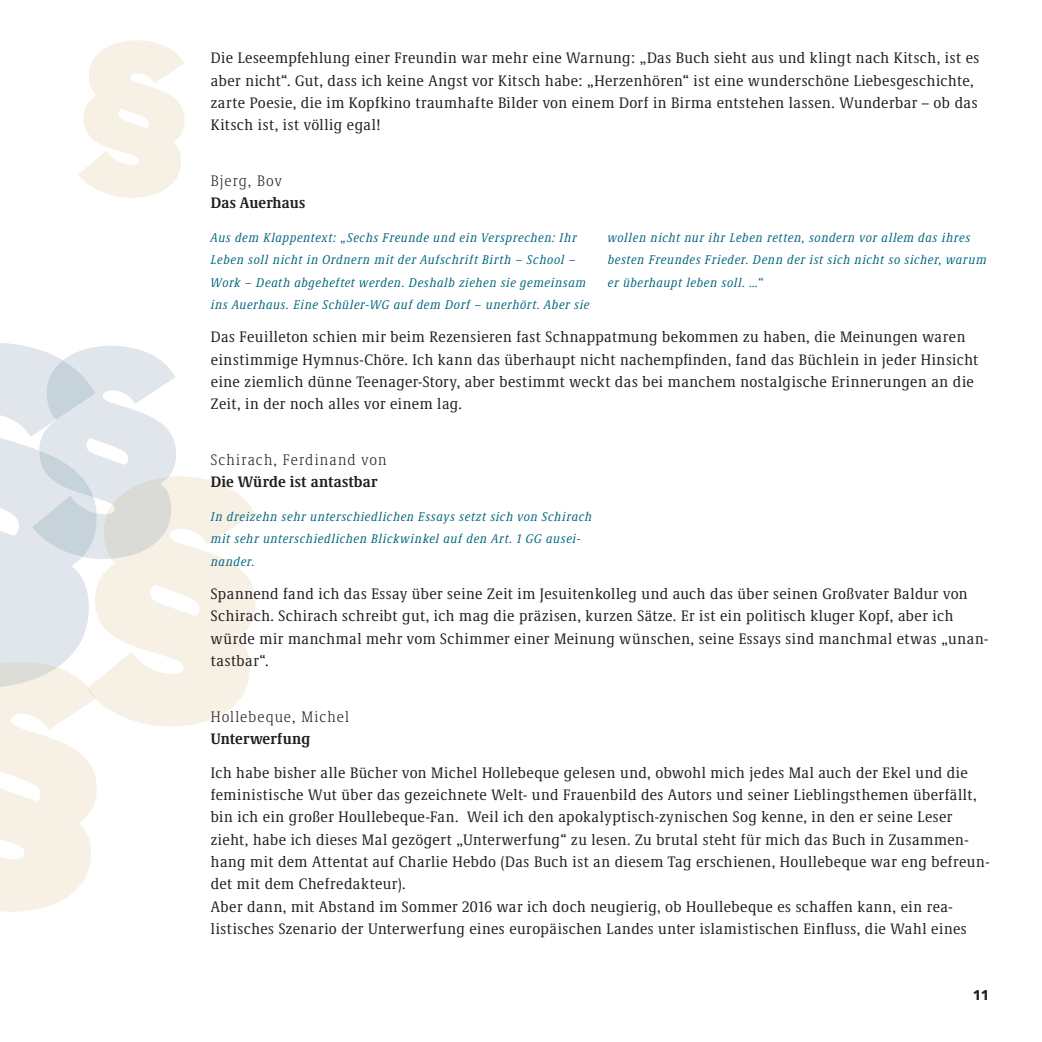
<style>
.page{position:relative;width:1042px;height:1042px;background:#fff}
.page>*{position:absolute;margin:0;border:0;box-sizing:border-box;transform-origin:0 0}
.t1{font:condensed 15.75px/22.4px "Demos Next Pro";letter-spacing:.03em;color:#231f20}
.t2{font:300 condensed 15.75px "Demos Next Pro";letter-spacing:.07em;color:#231f20}
.t3{font:700 condensed 15.75px "Demos Next Pro";letter-spacing:.01em;color:#231f20}
.t4{font:700 14px "Avenir Next";color:#231f20}
.t5{font:italic condensed 13.12px/22.4px "Demos Next Pro";letter-spacing:.045em;color:#00667e}
</style>
<div class="page">
<svg style="left:0;top:343px;width:255px;height:569px"></svg>
<svg style="left:79px;top:40px;width:106px;height:158px"></svg>
<p class="t1" style="left:211px;top:46px;width:770px">Die Leseempfehlung einer Freundin war mehr eine Warnung: „Das Buch sieht aus und klingt nach Kitsch, ist es aber nicht“. Gut, dass ich keine Angst vor Kitsch habe: „Herzenhören“ ist eine wunderschöne Liebesgeschichte, zarte Poesie, die im Kopfkino traumhafte Bilder von einem Dorf in Birma entstehen lassen. Wunderbar – ob das Kitsch ist, ist völlig egal!</p>
<p class="t2" style="left:211px;top:171px;width:72px">Bjerg, Bov</p>
<p class="t3" style="left:211px;top:192px;width:96px">Das Auerhaus</p>
<p class="t5" style="left:211px;top:226px;width:380px">Aus dem Klappentext: „Sechs Freunde und ein Versprechen: Ihr Leben soll nicht in Ordnern mit der Aufschrift Birth – School – Work – Death abgeheftet werden. Deshalb ziehen sie gemeinsam ins Auerhaus. Eine Schüler-WG auf dem Dorf – unerhört. Aber sie</p>
<p class="t5" style="left:608px;top:226px;width:380px">wollen nicht nur ihr Leben retten, sondern vor allem das ihres besten Freundes Frieder. Denn der ist sich nicht so sicher, warum er überhaupt leben soll. …“</p>
<p class="t1" style="left:211px;top:325px;width:769px">Das Feuilleton schien mir beim Rezensieren fast Schnappatmung bekommen zu haben, die Meinungen waren einstimmige Hymnus-Chöre. Ich kann das überhaupt nicht nachempfinden, fand das Büchlein in jeder Hinsicht eine ziemlich dünne Teenager-Story, aber bestimmt weckt das bei manchem nostalgische Erinnerungen an die Zeit, in der noch alles vor einem lag.</p>
<p class="t2" style="left:211px;top:450px;width:177px">Schirach, Ferdinand von</p>
<p class="t3" style="left:211px;top:471px;width:168px">Die Würde ist antastbar</p>
<p class="t5" style="left:211px;top:505px;width:382px">In dreizehn sehr unterschiedlichen Essays setzt sich von Schirach mit sehr unterschiedlichen Blickwinkel auf den Art. 1 GG ausei&shy;nander.</p>
<p class="t1" style="left:211px;top:582px;width:779px">Spannend fand ich das Essay über seine Zeit im Jesuitenkolleg und auch das über seinen Großvater Baldur von Schirach. Schirach schreibt gut, ich mag die präzisen, kurzen Sätze. Er ist ein politisch kluger Kopf, aber ich würde mir manchmal mehr vom Schimmer einer Meinung wünschen, seine Essays sind manchmal etwas „unan&shy;tastbar“.</p>
<p class="t2" style="left:211px;top:706px;width:140px">Hollebeque, Michel</p>
<p class="t3" style="left:211px;top:728px;width:101px">Unterwerfung</p>
<p class="t1" style="left:211px;top:760px;width:780px">Ich habe bisher alle Bücher von Michel Hollebeque gelesen und, obwohl mich jedes Mal auch der Ekel und die feministische Wut über das gezeichnete Welt- und Frauenbild des Autors und seiner Lieblingsthemen überfällt, bin ich ein großer Houllebeque-Fan. Weil ich den apokalyptisch-zynischen Sog kenne, in den er seine Leser zieht, habe ich dieses Mal gezögert „Unterwerfung“ zu lesen. Zu brutal steht für mich das Buch in Zusammen&shy;hang mit dem Attentat auf Charlie Hebdo (Das Buch ist an diesem Tag erschienen, Houllebeque war eng befreun&shy;det mit dem Chefredakteur).<br>Aber dann, mit Abstand im Sommer 2016 war ich doch neugierig, ob Houllebeque es schaffen kann, ein rea&shy;listisches Szenario der Unterwerfung eines europäischen Landes unter islamistischen Einfluss, die Wahl eines</p>
<p class="t4" style="left:972px;top:983px;width:19px">11</p>
</div>
